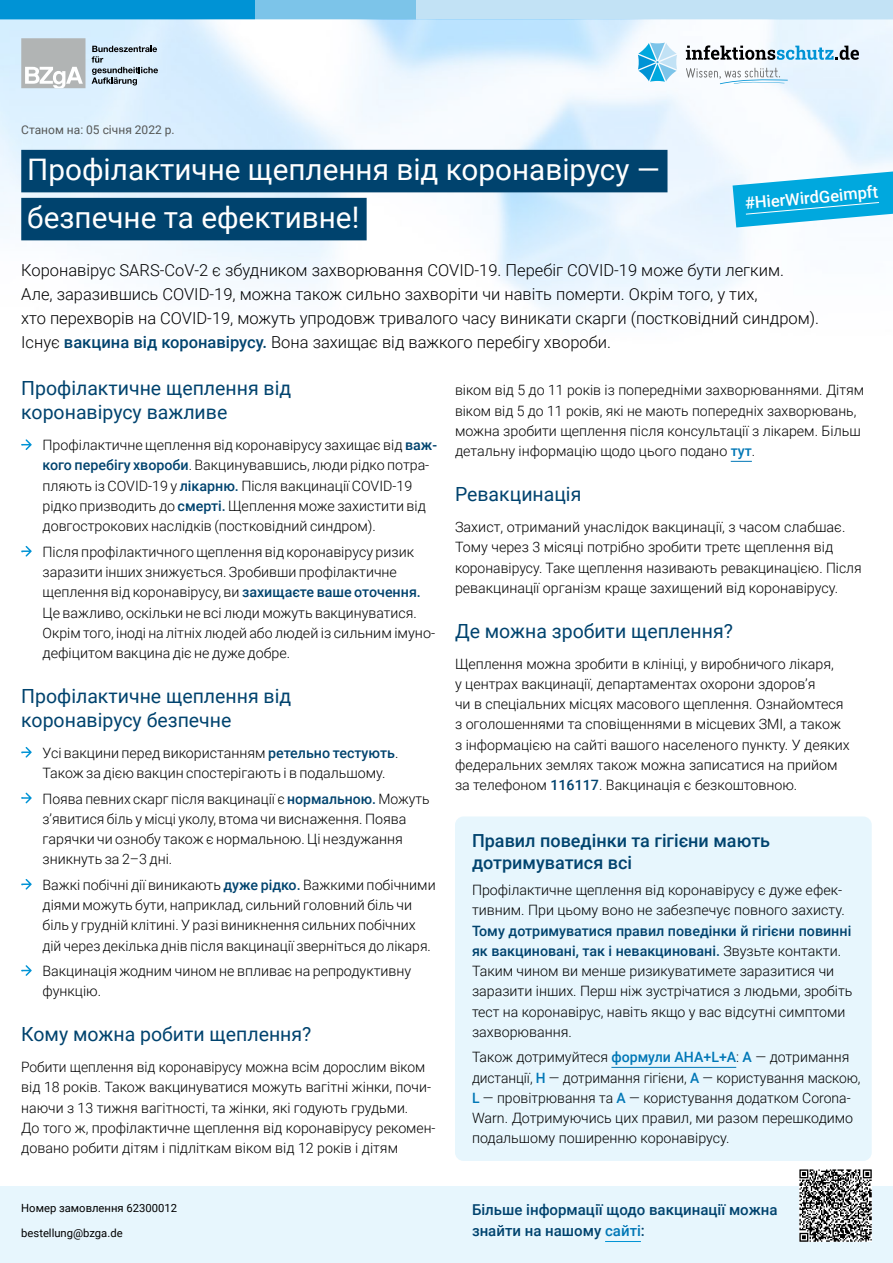
<style>
.page{position:relative;width:893px;height:1263px;background:#fff}
.page>*{position:absolute;margin:0;border:0;box-sizing:border-box;transform-origin:0 0}
.p-titel{font:29.7px/48px "Roboto";color:#fff}
.t1{font:19.5px/24px "Roboto";color:#00436e}
.h1-kasten{font:500 18px/22.5px "Roboto";color:#00436e}
.p-untertitel{font:300 16.5px/24px "Roboto";color:#000}
.p-link-stoerer{font:500 16.5px "Roboto";color:#fff}
.p-mehr-info{font:500 15px/21.8px "Roboto";color:#00436e}
.p-grafikkasten{font:300 14.25px/20.2px "Roboto";color:#000}
.p-stand-datum{font:12px "Roboto";color:#555756}
.p-bestellung{font:11.25px "Roboto";color:#000}
.s1{font-weight:500;color:#00436e}
.s2{font-weight:500;color:#0077b6}
.s3{color:#0077b6}
</style>
<div class="page">
<div style="left:0;top:0;width:255px;height:19px;background:#0093d5"></div>
<div style="left:255px;top:0;width:162px;height:19px;background:#7cc4e9"></div>
<div style="left:417px;top:0;width:476px;height:19px;background:#c2e2f5"></div>
<div style="left:455px;top:816px;width:417px;height:345px;background:#e7f6fd;border-radius:9px"></div>
<div style="left:0;top:1186px;width:893px;height:77px;background:#e7f6fd"></div>
<img style="left:0;top:19px;width:893px;height:297px">
<div style="left:21px;top:150px;width:646px;height:42px;background:#00436e"></div>
<div style="left:21px;top:198px;width:346px;height:42px;background:#00436e"></div>
<hr style="left:605px;top:1241px;width:36px;height:1px;background:#0093d5">
<svg style="left:799px;top:1169px;width:73px;height:73px;background:#7d7d7d"></svg>
<svg style="left:731px;top:461px;width:21px;height:1px"></svg>
<svg style="left:733px;top:171px;width:160px;height:56px"></svg>
<hr style="left:611px;top:1067px;width:125px;height:1px;background:#0077b6">
<svg style="left:21px;top:439px;width:11px;height:11px"></svg>
<svg style="left:21px;top:546px;width:11px;height:10px"></svg>
<svg style="left:21px;top:747px;width:11px;height:10px"></svg>
<svg style="left:21px;top:793px;width:11px;height:10px"></svg>
<svg style="left:21px;top:879px;width:11px;height:10px"></svg>
<svg style="left:21px;top:965px;width:11px;height:11px"></svg>
<div style="left:21px;top:38px;width:65px;height:50px;background:#b1b4b4"></div>
<svg style="left:92px;top:46px;width:66px;height:39px;background:#acbcc8"></svg>
<svg style="left:25px;top:67px;width:58px;height:21px"></svg>
<svg style="left:638px;top:43px;width:39px;height:39px"></svg>
<svg style="left:686px;top:45px;width:173px;height:15px"></svg>
<svg style="left:686px;top:68px;width:102px;height:16px"></svg>
<p class="p-stand-datum" style="left:21px;top:122px;width:155px">Станом на: 05 січня 2022 р.</p>
<h1 class="p-titel" style="left:27px;top:144px;width:634px">Профілактичне щеплення від коронавірусу — безпечне та ефективне!</h1>
<p class="p-link-stoerer" style="left:744px;top:192px;width:135px;rotate:-5deg">#HierWirdGeimpft</p>
<p class="p-untertitel" style="left:21px;top:258px;width:799px">Коронавірус SARS-CoV-2 є збудником захворювання COVID-19. Перебіг COVID-19 може бути легким.<br>Але, заразившись COVID-19, можна також сильно захворіти чи навіть померти. Окрім того, у тих,<br>хто перехворів на COVID-19, можуть упродовж тривалого часу виникати скарги (постковідний синдром).<br>Існує <span class="s1">вакцина від коронавірусу.</span> Вона захищає від важкого перебігу хвороби.</p>
<h1 class="t1" style="left:21px;top:376px;width:272px">Профілактичне щеплення від коронавірусу важливе</h1>
<p class="p-grafikkasten" style="left:43px;top:434px;width:396px;text-indent:-21px"><sup>·</sup> Профілактичне щеплення від коронавірусу захищає від <span class="s1">важ&shy;кого перебігу хвороби</span>. Вакцинувавшись, люди рідко потра&shy;пляють із COVID-19 у <span class="s1">лікарню.</span> Після вакцинації COVID-19 рідко призводить до <span class="s1">смерті.</span> Щеплення може захистити від довгострокових наслідків (постковідний синдром).</p>
<p class="p-grafikkasten" style="left:43px;top:541px;width:394px;text-indent:-21px"><sup>·</sup> Після профілактичного щеплення від коронавірусу ризик заразити інших знижується. Зробивши профілактичне щеплення від коронавірусу, ви <span class="s1">захищаєте ваше оточення.<br></span>Це важливо, оскільки не всі люди можуть вакцинуватися.<br>Окрім того, іноді на літніх людей або людей із сильним імуно&shy;дефіцитом вакцина діє не дуже добре.</p>
<h1 class="t1" style="left:21px;top:683px;width:272px">Профілактичне щеплення від коронавірусу безпечне</h1>
<p class="p-grafikkasten" style="left:21px;top:742px;width:379px;text-align:center"><sup>·</sup> Усі вакцини перед використанням <span class="s1">ретельно тестують</span>.<br>Також за дією вакцин спостерігають і в подальшому.</p>
<p class="p-grafikkasten" style="left:43px;top:788px;width:389px;text-indent:-21px"><sup>·</sup> Поява певних скарг після вакцинації є <span class="s1">нормальною.</span> Можуть з’явитися біль у місці уколу, втома чи виснаження. Поява гарячки чи ознобу також є нормальною. Ці нездужання зникнуть за 2–3 дні.</p>
<p class="p-grafikkasten" style="left:43px;top:874px;width:395px;text-indent:-21px"><sup>·</sup> Важкі побічні дії виникають <span class="s1">дуже рідко.</span> Важкими побічними діями можуть бути, наприклад, сильний головний біль чи біль у грудній клітині. У разі виникнення сильних побічних дій через декілька днів після вакцинації зверніться до лікаря.</p>
<p class="p-grafikkasten" style="left:43px;top:960px;width:370px;text-indent:-21px"><sup>·</sup> Вакцинація жодним чином не впливає на репродуктивну функцію.</p>
<h1 class="t1" style="left:21px;top:1022px;width:292px">Кому можна робити щеплення?</h1>
<p class="p-grafikkasten" style="left:21px;top:1056px;width:416px">Робити щеплення від коронавірусу можна всім дорослим віком від 18 років. Також вакцинуватися можуть вагітні жінки, почи&shy;наючи з 13 тижня вагітності, та жінки, які годують грудьми.<br>До того ж, профілактичне щеплення від коронавірусу рекомен&shy;довано робити дітям і підліткам віком від 12 років і дітям</p>
<p class="p-grafikkasten" style="left:455px;top:380px;width:411px">віком від 5 до 11 років із попередніми захворюваннями. Дітям віком від 5 до 11 років, які не мають попередніх захворювань, можна зробити щеплення після консультації з лікарем. Більш детальну інформацію щодо цього подано <span class="s2">тут</span>.</p>
<h1 class="t1" style="left:455px;top:482px;width:128px">Ревакцинація</h1>
<p class="p-grafikkasten" style="left:455px;top:516px;width:408px">Захист, отриманий унаслідок вакцинації, з часом слабшає.<br>Тому через 3 місяці потрібно зробити третє щеплення від коронавірусу. Таке щеплення називають ревакцинацією. Після ревакцинації організм краще захищений від коронавірусу.</p>
<h1 class="t1" style="left:455px;top:618px;width:279px">Де можна зробити щеплення?</h1>
<p class="p-grafikkasten" style="left:455px;top:653px;width:396px">Щеплення можна зробити в клініці, у виробничого лікаря,<br>у центрах вакцинації, департаментах охорони здоров’я<br>чи в спеціальних місцях масового щеплення. Ознайомтеся з оголошеннями та сповіщеннями в місцевих ЗМІ, а також з інформацією на сайті вашого населеного пункту. У деяких федеральних землях також можна записатися на прийом за телефоном <span class="s1">116117</span>. Вакцинація є безкоштовною.</p>
<h1 class="h1-kasten" style="left:472px;top:829px;width:300px">Правил поведінки та гігієни мають дотримуватися всі</h1>
<p class="p-grafikkasten" style="left:472px;top:879px;width:382px">Профілактичне щеплення від коронавірусу є дуже ефек&shy;тивним. При цьому воно не забезпечує повного захисту.<br><span class="s1">Тому дотримуватися правил поведінки й гігієни повинні як вакциновані, так і невакциновані.</span> Звузьте контакти.<br>Таким чином ви менше ризикуватимете заразитися чи заразити інших. Перш ніж зустрічатися з людьми, зробіть тест на коронавірус, навіть якщо у вас відсутні симптоми захворювання.</p>
<p class="p-grafikkasten" style="left:472px;top:1046px;width:390px">Також дотримуйтеся <span class="s2">формули AHA+L+A</span>: <span class="s2">A</span> — дотримання дистанції, <span class="s2">H</span> — дотримання гігієни, <span class="s2">A</span> — користування маскою, <span class="s2">L</span> — провітрювання та <span class="s2">A</span> — користування додатком Corona-Warn. Дотримуючись цих правил, ми разом перешкодимо подальшому поширенню коронавірусу.</p>
<p class="p-bestellung" style="left:21px;top:1200px;width:157px">Номер замовлення 62300012</p>
<p class="p-bestellung" style="left:21px;top:1225px;width:103px">bestellung@bzga.de</p>
<p class="p-mehr-info" style="left:472px;top:1198px;width:307px">Більше інформації щодо вакцинації можна знайти на нашому <span class="s3">сайті</span>:</p>
</div>
